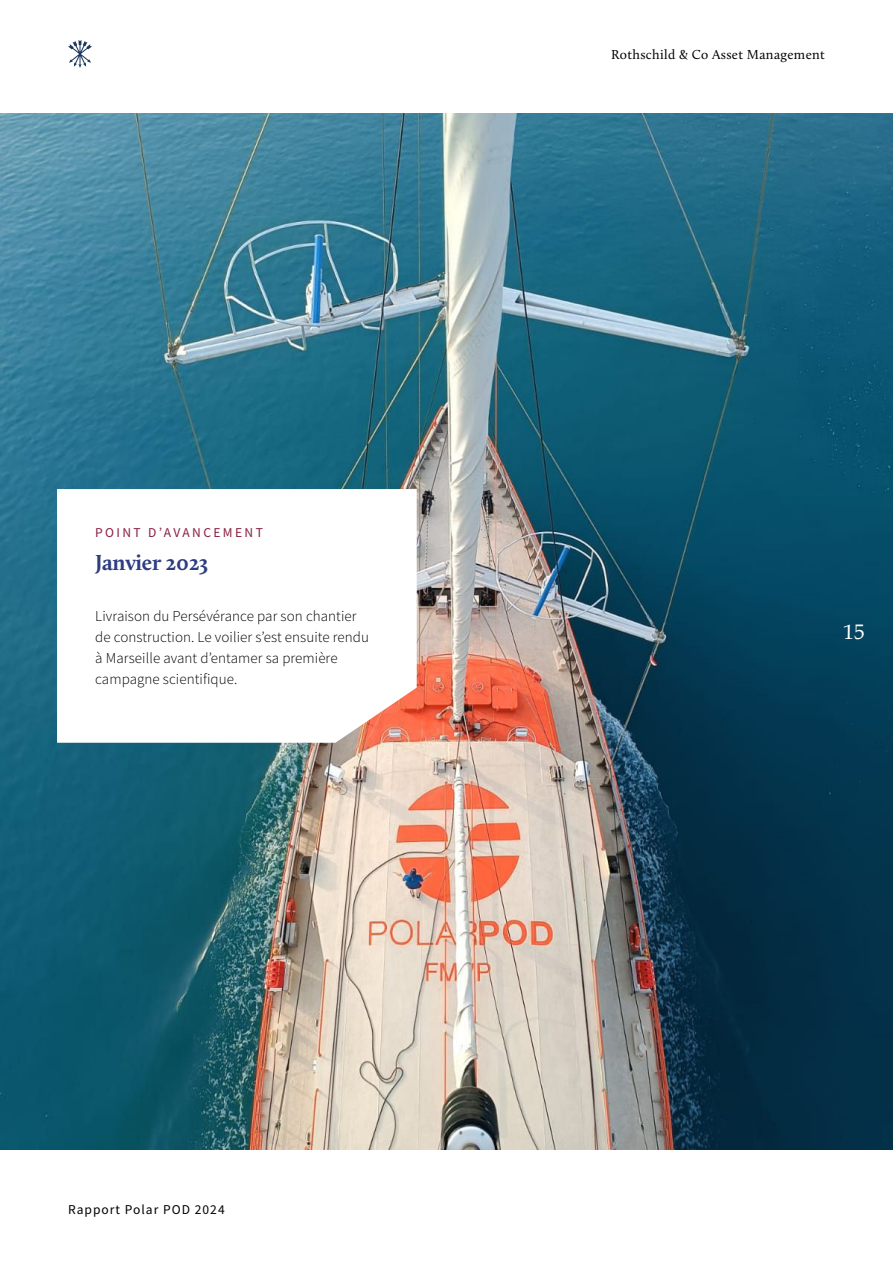
<style>
.page{position:relative;width:893px;height:1263px;background:#fff}
.page>*{position:absolute;margin:0;border:0;box-sizing:border-box;transform-origin:0 0}
.t1{font:700 22.5px "Calluna";letter-spacing:-.015em;color:#2e3d80}
.t2{font:21px "Book Antiqua";color:#fff}
.t3{font:300 15px/21px "Source Sans Pro";letter-spacing:.005em;color:#000}
.t4{font:13.5px "Calluna";letter-spacing:.025em;color:#000}
.t5{font:13.5px "Source Sans Pro";letter-spacing:.075em;color:#000}
.t6{font:13.5px "Source Sans Pro";letter-spacing:.175em;color:#8a1f40}
</style>
<div class="page">
<img style="left:0;top:113px;width:893px;height:1036px">
<svg style="left:57px;top:489px;width:360px;height:254px"></svg>
<svg style="left:68px;top:40px;width:24px;height:28px"></svg>
<p class="t6" style="left:95px;top:524px;width:169px">POINT D’AVANCEMENT</p>
<h1 class="t1" style="left:95px;top:548px;width:115px">Janvier 2023</h1>
<p class="t3" style="left:95px;top:605px;width:275px">Livraison du Persévérance par son chantier de construction. Le voilier s’est ensuite rendu à Marseille avant d’entamer sa première campagne scientifique.</p>
<p class="t5" style="left:68px;top:1201px;width:158px">Rapport Polar POD 2024</p>
<p class="t4" style="left:611px;top:46px;width:215px">Rothschild &amp; Co Asset Management</p>
<h2 class="t2" style="left:844px;top:617px;width:22px">15</h2>
</div>
